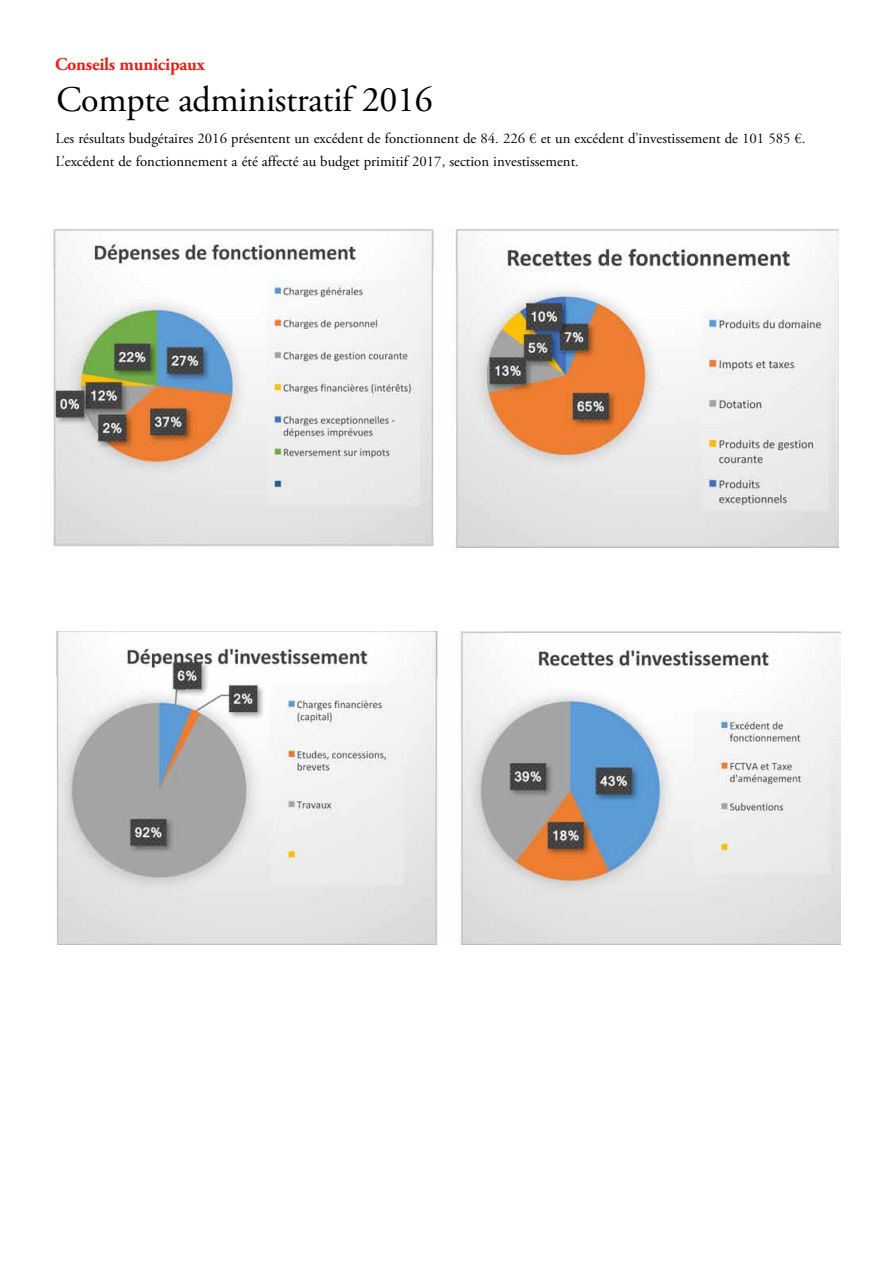
<style>
.page{position:relative;width:893px;height:1263px;background:#fff}
.page>*{position:absolute;margin:0;border:0;box-sizing:border-box;transform-origin:0 0}
.t1{font:36px "Adobe Garamond Pro";letter-spacing:-.01em;color:#000}
.t2{font:700 18px "Adobe Garamond Pro";letter-spacing:-.015em;color:#e32119}
.t3{font:14.7px/22.8px "Adobe Garamond Pro";color:#000}
</style>
<div class="page">
<img style="left:53px;top:229px;width:786px;height:320px">
<img style="left:56px;top:631px;width:784px;height:314px">
<p class="t2" style="left:55px;top:54px;width:151px">Conseils municipaux</p>
<h1 class="t1" style="left:57px;top:78px;width:378px">Compte administratif 2016</h1>
<p class="t3" style="left:56px;top:127px;width:752px">Les résultats budgétaires 2016 présentent un excédent de fonctionnent de 84. 226 € et un excédent d’investissement de 101 585 €.<br>L’excédent de fonctionnement a été affecté au budget primitif 2017, section investissement.</p>
</div>
